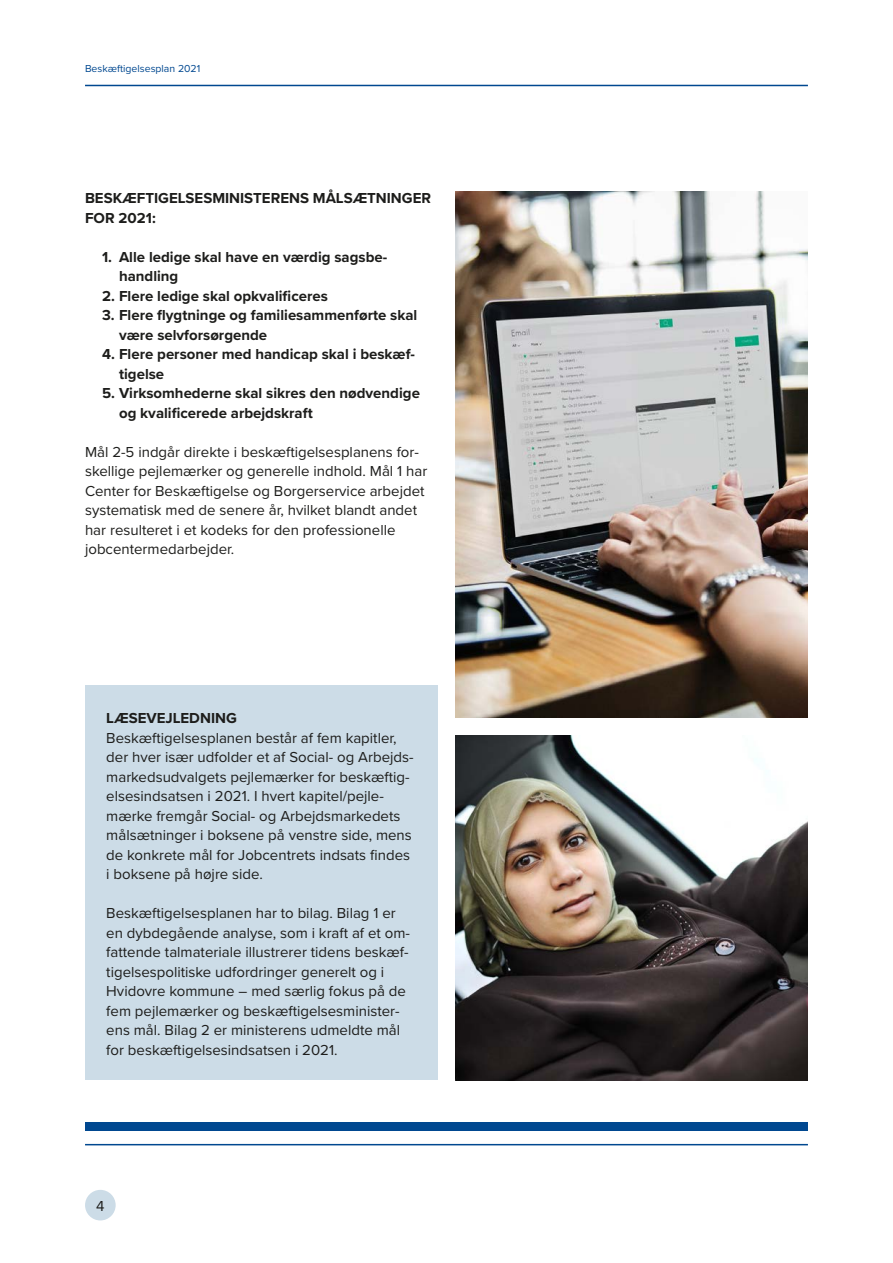
<style>
.page{position:relative;width:893px;height:1263px;background:#fff}
.page>*{position:absolute;margin:0;border:0;box-sizing:border-box;transform-origin:0 0}
.Brød{font:15px/19.5px "Proxima Nova";color:#1d1d1b}
.Tal_bullet_FED{font:700 15px/19.5px "Proxima Nova";color:#1d1d1b}
.Underrubrik_H3{font:700 15px/19.5px "Proxima Nova";color:#1d1d1b}
.t1{font:10.5px "Proxima Nova";color:#004890}
</style>
<div class="page">
<div style="left:85px;top:1190px;width:31px;height:30px;background:#ccdce7;border-radius:50%"></div>
<div style="left:85px;top:1123px;width:723px;height:8px;background:#004890"></div>
<hr style="left:85px;top:85px;width:723px;height:1px;background:#004890">
<hr style="left:85px;top:1144px;width:723px;height:1px;background:#004890">
<div style="left:85px;top:686px;width:352px;height:394px;background:#ccdce7"></div>
<img style="left:455px;top:191px;width:353px;height:526px">
<img style="left:455px;top:735px;width:353px;height:345px">
<p class="t1" style="left:85px;top:61px;width:117px">Beskæftigelsesplan 2021</p>
<h3 class="Underrubrik_H3" style="left:85px;top:188px;width:348px">BESKÆFTIGELSESMINISTERENS MÅLSÆTNINGER<br>FOR 2021:</h3>
<p class="Tal_bullet_FED" style="left:119px;top:247px;width:270px;text-indent:-17px">1. Alle ledige skal have en værdig sagsbe&shy;handling</p>
<p class="Tal_bullet_FED" style="left:102px;top:286px;width:227px">2. Flere ledige skal opkvalificeres</p>
<p class="Tal_bullet_FED" style="left:119px;top:305px;width:300px;text-indent:-17px">3. Flere flygtninge og familiesammenførte skal være selvforsørgende</p>
<p class="Tal_bullet_FED" style="left:119px;top:344px;width:298px;text-indent:-17px">4. Flere personer med handicap skal i beskæf&shy;tigelse</p>
<p class="Tal_bullet_FED" style="left:119px;top:383px;width:302px;text-indent:-17px">5. Virksomhederne skal sikres den nødvendige og kvalificerede arbejdskraft</p>
<p class="Brød" style="left:85px;top:441px;width:344px">Mål 2-5 indgår direkte i beskæftigelsesplanens for&shy;skellige pejlemærker og generelle indhold. Mål 1 har Center for Beskæftigelse og Borgerservice arbejdet systematisk med de senere år, hvilket blandt andet har resulteret i et kodeks for den professionelle jobcentermedarbejder.</p>
<h3 class="Underrubrik_H3" style="left:106px;top:708px;width:132px">LÆSEVEJLEDNING</h3>
<p class="Brød" style="left:106px;top:727px;width:309px">Beskæftigelsesplanen består af fem kapitler, der hver især udfolder et af Social- og Arbejds&shy;markedsudvalgets pejlemærker for beskæftig&shy;elsesindsatsen i 2021. I hvert kapitel/pejle&shy;mærke fremgår Social- og Arbejdsmarkedets målsætninger i boksene på venstre side, mens de konkrete mål for Jobcentrets indsats findes i boksene på højre side.</p>
<p class="Brød" style="left:106px;top:903px;width:305px">Beskæftigelsesplanen har to bilag. Bilag 1 er en dybdegående analyse, som i kraft af et om&shy;fattende talmateriale illustrerer tidens beskæf&shy;tigelsespolitiske udfordringer generelt og i Hvidovre kommune – med særlig fokus på de fem pejlemærker og beskæftigelsesminister&shy;ens mål. Bilag 2 er ministerens udmeldte mål for beskæftigelsesindsatsen i 2021.</p>
<p class="Brød" style="left:96px;top:1196px;width:10px">4</p>
</div>
